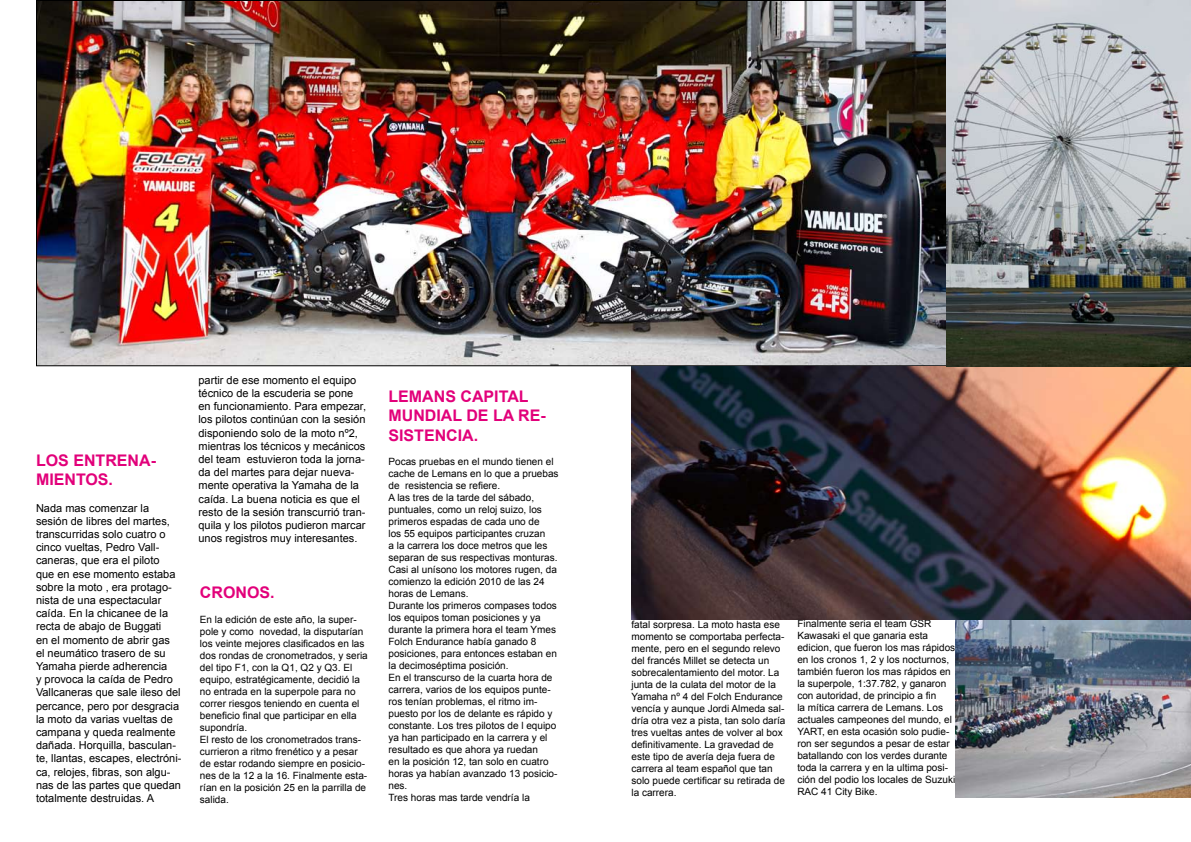
<style>
.page{position:relative;width:1191px;height:842px;background:#fff}
.page>*{position:absolute;margin:0;border:0;box-sizing:border-box;transform-origin:0 0}
.t1{font:700 16px/19.2px "Arial";color:#e2007a}
.t2{font:11px/13.2px "Arial";color:#000}
.t3{font:10px/12px "Arial";color:#000}
</style>
<div class="page">
<img style="left:36px;top:0;width:1155px;height:367px">
<img style="left:631px;top:366px;width:560px;height:253px">
<img style="left:955px;top:621px;width:236px;height:176px">
<h1 class="t1" style="left:36px;top:451px;width:121px">LOS ENTRENA-<br>MIENTOS.</h1>
<p class="t2" style="left:36px;top:501px;width:147px">Nada mas comenzar la sesión de libres del martes, transcurridas solo cuatro o cinco vueltas, Pedro Vall&shy;caneras, que era el piloto<br>que en ese momento estaba sobre la moto , era protago&shy;nista de una espectacular caída. En la chicanee de la recta de abajo de Buggati<br>en el momento de abrir gas<br>el neumático trasero de su<br>Yamaha pierde adherencia<br>y provoca la caída de Pedro<br>Vallcaneras que sale ileso del percance, pero por desgracia la moto da varias vueltas de campana y queda realmente dañada. Horquilla, basculan&shy;te, llantas, escapes, electróni&shy;ca, relojes, fibras, son algu&shy;nas de las partes que quedan totalmente destruidas. A</p>
<p class="t2" style="left:198px;top:373px;width:169px">partir de ese momento el equipo técnico de la escuderia se pone en funcionamiento. Para empezar, los pilotos continúan con la sesión disponiendo solo de la moto nº2, mientras los técnicos y mecánicos del team estuvieron toda la jorna&shy;da del martes para dejar nueva&shy;mente operativa la Yamaha de la caída. La buena noticia es que el resto de la sesión transcurrió tran&shy;quila y los pilotos pudieron marcar unos registros muy interesantes.</p>
<h1 class="t1" style="left:200px;top:584px;width:76px">CRONOS.</h1>
<p class="t3" style="left:200px;top:613px;width:169px">En la edición de este año, la super&shy;pole y como novedad, la disputarían los veinte mejores clasificados en las dos rondas de cronometrados, y seria del tipo F1, con la Q1, Q2 y Q3. El equipo, estratégicamente, decidió la no entrada en la superpole para no correr riesgos teniendo en cuenta el beneficio final que participar en ella supondría.<br>El resto de los cronometrados trans&shy;currieron a ritmo frenético y a pesar de estar rodando siempre en posicio&shy;nes de la 12 a la 16. Finalmente esta&shy;rían en la posición 25 en la parrilla de salida.</p>
<h1 class="t1" style="left:388px;top:388px;width:159px">LEMANS CAPITAL<br>MUNDIAL DE LA RE-<br>SISTENCIA.</h1>
<p class="t3" style="left:388px;top:455px;width:172px">Pocas pruebas en el mundo tienen el cache de Lemans en lo que a pruebas de resistencia se refiere.<br>A las tres de la tarde del sábado, puntuales, como un reloj suizo, los primeros espadas de cada uno de<br>los 55 equipos participantes cruzan<br>a la carrera los doce metros que les separan de sus respectivas monturas.<br>Casi al unísono los motores rugen, da comienzo la edición 2010 de las 24 horas de Lemans.<br>Durante los primeros compases todos los equipos toman posiciones y ya durante la primera hora el team Ymes<br>Folch Endurance había ganado 8 posiciones, para entonces estaban en la decimoséptima posición.<br>En el transcurso de la cuarta hora de carrera, varios de los equipos punte&shy;ros tenían problemas, el ritmo im&shy;puesto por los de delante es rápido y constante. Los tres pilotos de l equipo ya han participado en la carrera y el resultado es que ahora ya ruedan<br>en la posición 12, tan solo en cuatro horas ya habían avanzado 13 posicio&shy;nes.<br>Tres horas mas tarde vendría la</p>
<p class="t3" style="left:631px;top:619px;width:155px">fatal sorpresa. La moto hasta ese momento se comportaba perfecta&shy;mente, pero en el segundo relevo del francés Millet se detecta un sobrecalentamiento del motor. La junta de la culata del motor de la<br>Yamaha nº 4 del Folch Endurance vencía y aunque Jordi Almeda sal&shy;dría otra vez a pista, tan solo daría tres vueltas antes de volver al box definitivamente. La gravedad de este tipo de avería deja fuera de carrera al team español que tan solo puede certificar su retirada de la carrera.</p>
<p class="t3" style="left:797px;top:617px;width:159px">Finalmente seria el team GSR<br>Kawasaki el que ganaria esta edicion, que fueron los mas rápidos en los cronos 1, 2 y los nocturnos, también fueron los mas rápidos en la superpole, 1:37.782, y ganaron con autoridad, de principio a fin<br>la mítica carrera de Lemans. Los actuales campeones del mundo, el<br>YART, en esta ocasión solo pudie&shy;ron ser segundos a pesar de estar batallando con los verdes durante toda la carrera y en la ultima posi&shy;ción del podio los locales de Suzuki<br>RAC 41 City Bike.</p>
</div>
